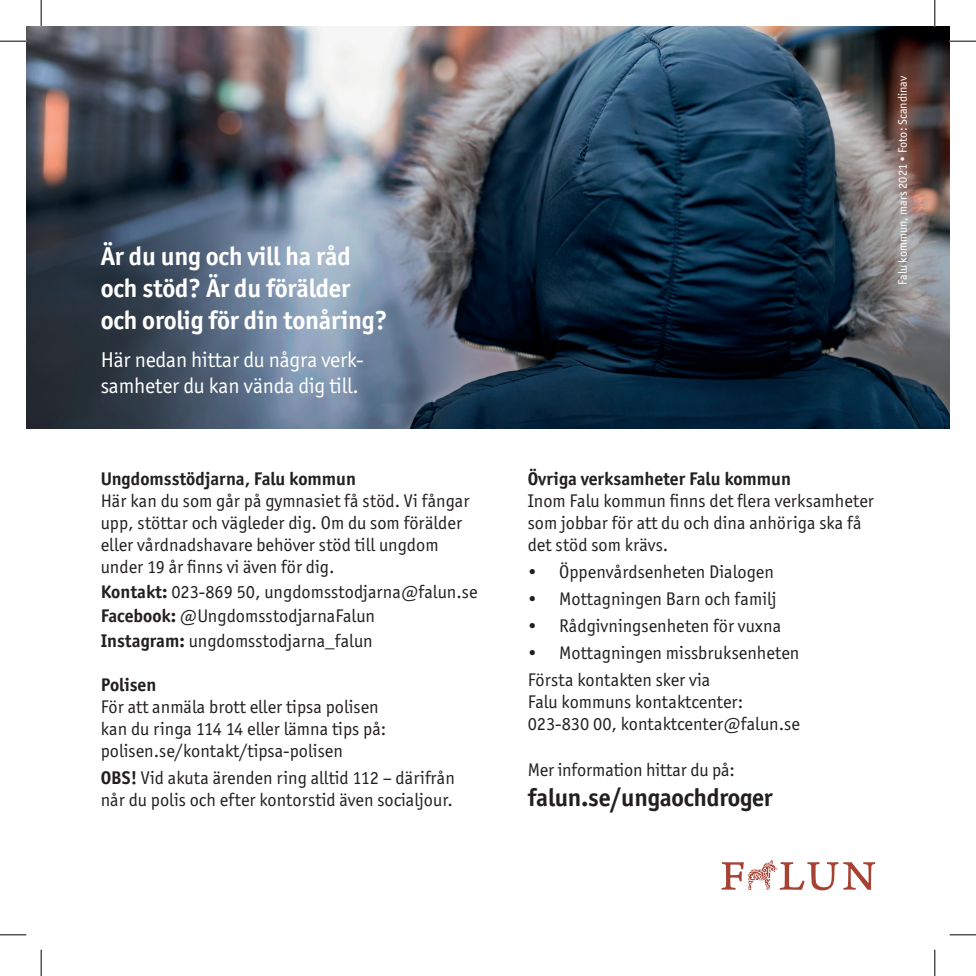
<style>
.page{position:relative;width:976px;height:976px;background:#fff}
.page>*{position:absolute;margin:0;border:0;box-sizing:border-box;transform-origin:0 0}
.t1{font:700 25.9px/32px "Officina Sans ITC Std";letter-spacing:-.01em;color:#fff}
.t2{font:700 25.03px "Officina Sans ITC Std";letter-spacing:-.01em;color:#231f20}
.t3{font:21.7px/25.9px "Officina Sans ITC Std";letter-spacing:-.01em;color:#fff}
.t4{font:18.38px/22.1px "Officina Sans ITC Std";color:#231f20}
.t5{font:700 18.38px "Officina Sans ITC Std";color:#231f20}
.t6{font:12.25px "Officina Sans ITC Std";color:#fff}
.s1{font-weight:700}
</style>
<div class="page">
<img style="left:26px;top:26px;width:923px;height:402px">
<svg style="left:721px;top:860px;width:154px;height:30px"></svg>
<svg style="left:0;top:41px;width:26px;height:1px"></svg>
<svg style="left:949px;top:41px;width:26px;height:1px"></svg>
<svg style="left:0;top:934px;width:26px;height:1px"></svg>
<svg style="left:949px;top:934px;width:26px;height:1px"></svg>
<svg style="left:41px;top:0;width:1px;height:26px"></svg>
<svg style="left:41px;top:949px;width:1px;height:26px"></svg>
<svg style="left:934px;top:0;width:1px;height:26px"></svg>
<svg style="left:934px;top:949px;width:1px;height:26px"></svg>
<h1 class="t1" style="left:101px;top:240px;width:288px">Är du ung och vill ha råd och stöd? Är du förälder och orolig för din tonåring?</h1>
<p class="t3" style="left:101px;top:347px;width:264px">Här nedan hittar du några verk&shy;samheter du kan vända dig till.</p>
<p class="t5" style="left:101px;top:467px;width:256px">Ungdomsstödjarna, Falu kommun</p>
<p class="t4" style="left:101px;top:489px;width:370px">Här kan du som går på gymnasiet få stöd. Vi fångar upp, stöttar och vägleder dig. Om du som förälder eller vårdnadshavare behöver stöd till ungdom under 19 år finns vi även för dig.</p>
<p class="t4" style="left:101px;top:579px;width:378px;line-height:24.5px"><span class="s1">Kontakt:</span> 023-869 50, ungdomsstodjarna@falun.se<br><span class="s1">Facebook:</span> @UngdomsstodjarnaFalun<br><span class="s1">Instagram:</span> ungdomsstodjarna_falun</p>
<p class="t5" style="left:101px;top:673px;width:57px">Polisen</p>
<p class="t4" style="left:101px;top:695px;width:287px">För att anmäla brott eller tipsa polisen kan du ringa 114 14 eller lämna tips på: polisen.se/kontakt/tipsa-polisen</p>
<p class="t4" style="left:101px;top:766px;width:355px"><span class="s1">OBS!</span> Vid akuta ärenden ring alltid 112 – därifrån når du polis och efter kontorstid även socialjour.</p>
<p class="t6" style="left:895px;top:285px;width:211px;rotate:-90deg">Falu kommun, mars 2021 • Foto: Scandinav</p>
<p class="t5" style="left:527px;top:467px;width:265px">Övriga verksamheter Falu kommun</p>
<p class="t4" style="left:527px;top:489px;width:347px">Inom Falu kommun finns det flera verksamheter som jobbar för att du och dina anhöriga ska få det stöd som krävs.</p>
<p class="t4" style="left:527px;top:560px;width:248px">• Öppenvårdsenheten Dialogen</p>
<p class="t4" style="left:527px;top:587px;width:250px">• Mottagningen Barn och familj</p>
<p class="t4" style="left:527px;top:614px;width:255px">• Rådgivningsenheten för vuxna</p>
<p class="t4" style="left:527px;top:639px;width:273px;line-height:26.9px">• Mottagningen missbruksenheten<br>Första kontakten sker via</p>
<p class="t4" style="left:527px;top:690px;width:273px">Falu kommuns kontaktcenter:<br>023-830 00, kontaktcenter@falun.se</p>
<p class="t4" style="left:527px;top:758px;width:208px">Mer information hittar du på:</p>
<h2 class="t2" style="left:527px;top:782px;width:246px">falun.se/ungaochdroger</h2>
</div>
